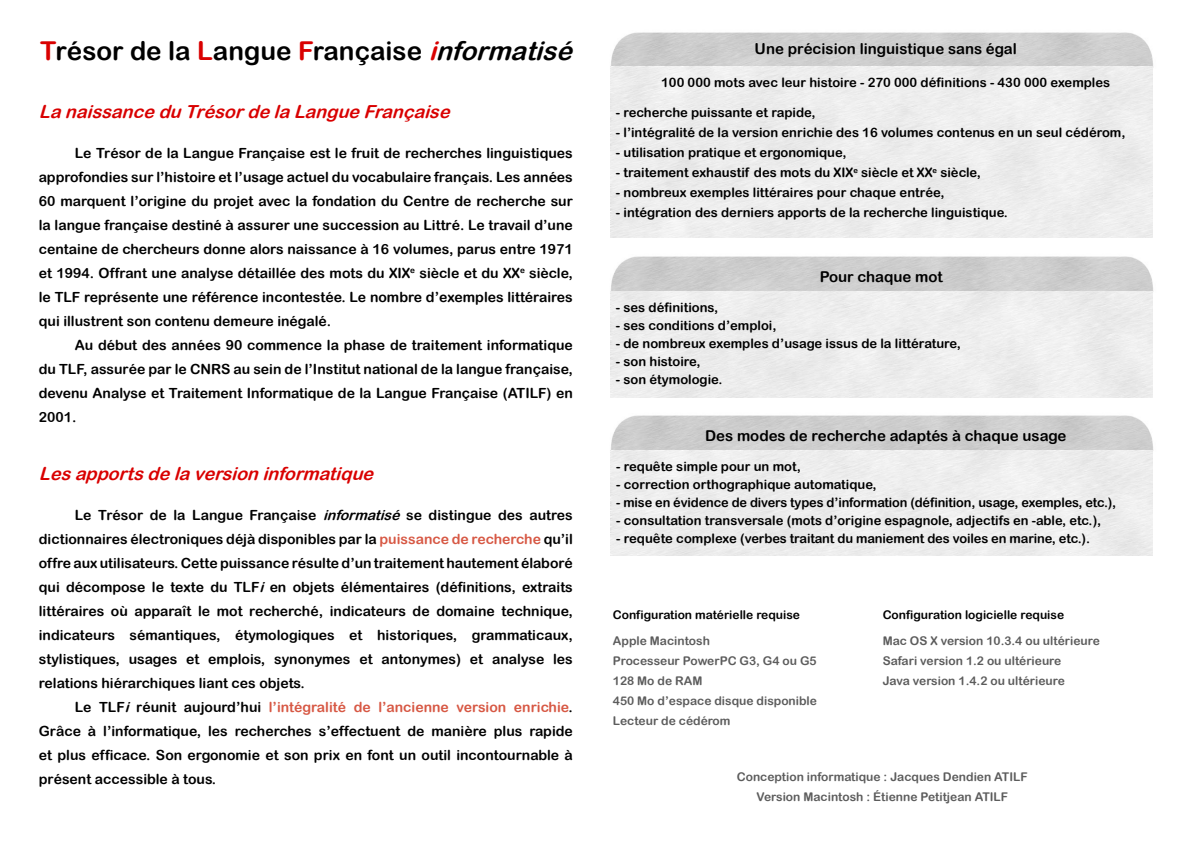
<style>
.page{position:relative;width:1191px;height:842px;background:#fff}
.page>*{position:absolute;margin:0;border:0;box-sizing:border-box;transform-origin:0 0}
.t1{font:26px "Arial Rounded MT Bold";color:#000}
.t2{font:italic 18px "Arial Rounded MT Bold";color:#d90000}
.t3{font:15px "Arial Rounded MT Bold";color:#000}
.t4{font:14px "Arial Rounded MT Bold";color:#000}
.t5{font:14px "Arial Rounded MT Bold";color:#d75844}
.t6{font:13px "Arial Rounded MT Bold";color:#000}
.t7{font:12px/20px "Arial Rounded MT Bold";color:#5c5c5c}
.t8{font:12px/26px "Arial Rounded MT Bold";color:#000}
.s1{color:#d90000}
.s2{font-style:italic;color:#d90000}
.s3{font-style:italic}
.s4{color:#d75844}
.s5{color:#000}
.s6{font-style:italic;color:#000}
.s7{color:#5c5c5c}
</style>
<div class="page">
<p class="t1" style="left:40px;top:35px;width:541px"><span class="s1">T</span>résor de la <span class="s1">L</span>angue <span class="s1">F</span>rançaise <span class="s2">i</span><span class="s3">nformatisé</span></p>
<p class="t2" style="left:39px;top:101px;width:418px">LanaissanceduTrésordelaLangueFrançaise</p>
<p class="t4" style="left:75px;top:145px;width:499px">Le Trésor de la Langue Française est le fruit de recherches linguistiques</p>
<p class="t4" style="left:39px;top:169px;width:535px">approfondies sur l’histoire et l’usage actuel du vocabulaire français. Les années</p>
<p class="t4" style="left:39px;top:193px;width:535px">60 marquent l’origine du projet avec la fondation du Centre de recherche sur</p>
<p class="t4" style="left:39px;top:217px;width:535px">la langue française destiné à assurer une succession au Littré. Le travail d’une</p>
<p class="t4" style="left:39px;top:241px;width:535px">centaine de chercheurs donne alors naissance à 16 volumes, parus entre 1971</p>
<p class="t4" style="left:39px;top:265px;width:535px">et 1994. Offrant une analyse détaillée des mots du XIX<sup>e</sup> siècle et du XX<sup>e</sup> siècle,</p>
<p class="t4" style="left:39px;top:289px;width:535px">le TLF représente une référence incontestée. Le nombre d’exemples littéraires</p>
<p class="t4" style="left:39px;top:313px;width:294px">qui illustrent son contenu demeure inégalé.</p>
<p class="t4" style="left:75px;top:337px;width:499px">Au début des années 90 commence la phase de traitement informatique</p>
<p class="t4" style="left:39px;top:361px;width:535px">du TLF, assurée par le CNRS au sein de l’Institut national de la langue française,</p>
<p class="t4" style="left:39px;top:385px;width:535px">devenu Analyse et Traitement Informatique de la Langue Française (ATILF) en</p>
<p class="t4" style="left:39px;top:409px;width:39px">2001.</p>
<p class="t2" style="left:39px;top:463px;width:341px">Lesapportsdelaversioninformatique</p>
<p class="t4" style="left:75px;top:507px;width:499px">Le Trésor de la Langue Française <span class="s3">informatisé</span> se distingue des autres</p>
<p class="t4" style="left:39px;top:531px;width:535px">dictionnaires électroniques déjà disponibles par la <span class="s4">puissance de recherche</span> qu’il</p>
<p class="t4" style="left:39px;top:555px;width:535px">offre aux utilisateurs. Cette puissance résulte d’un traitement hautement élaboré</p>
<p class="t4" style="left:39px;top:579px;width:535px">qui décompose le texte du TLF<span class="s3">i</span> en objets élémentaires (définitions, extraits</p>
<p class="t4" style="left:39px;top:603px;width:535px">littéraires où apparaît le mot recherché, indicateurs de domaine technique,</p>
<p class="t4" style="left:39px;top:627px;width:535px">indicateurs sémantiques, étymologiques et historiques, grammaticaux,</p>
<p class="t4" style="left:39px;top:651px;width:535px">stylistiques, usages et emplois, synonymes et antonymes) et analyse les</p>
<p class="t4" style="left:39px;top:675px;width:267px">relations hiérarchiques liant ces objets.</p>
<p class="t5" style="left:75px;top:699px;width:499px"><span class="s5">Le TLF</span><span class="s6">i</span> <span class="s5">réunit aujourd’hui</span> l’intégralité de l’ancienne version enrichie<span class="s5">.</span></p>
<p class="t4" style="left:39px;top:723px;width:535px">Grâce à l’informatique, les recherches s’effectuent de manière plus rapide</p>
<p class="t4" style="left:39px;top:747px;width:535px">et plus efficace. Son ergonomie et son prix en font un outil incontournable à</p>
<p class="t4" style="left:39px;top:771px;width:179px">présent accessible à tous.</p>
<p class="t3" style="left:754px;top:40px;width:264px">Une précision linguistique sans égal</p>
<p class="t6" style="left:661px;top:75px;width:450px">100 000 mots avec leur histoire - 270 000 définitions - 430 000 exemples</p>
<p class="t6" style="left:616px;top:105px;width:201px">- recherche puissante et rapide,</p>
<p class="t6" style="left:616px;top:125px;width:511px">- l’intégralité de la version enrichie des 16 volumes contenus en un seul cédérom,</p>
<p class="t6" style="left:616px;top:145px;width:232px">- utilisation pratique et ergonomique,</p>
<p class="t6" style="left:616px;top:165px;width:366px">- traitement exhaustif des mots du XIX<sup>e</sup> siècle et XX<sup>e</sup> siècle,</p>
<p class="t6" style="left:616px;top:185px;width:330px">- nombreux exemples littéraires pour chaque entrée,</p>
<p class="t6" style="left:616px;top:205px;width:393px">- intégration des derniers apports de la recherche linguistique.</p>
<p class="t3" style="left:819px;top:268px;width:125px">Pour chaque mot</p>
<p class="t6" style="left:616px;top:300px;width:104px">- ses définitions,</p>
<p class="t6" style="left:616px;top:318px;width:162px">- ses conditions d’emploi,</p>
<p class="t6" style="left:616px;top:336px;width:346px">- de nombreux exemples d’usage issus de la littérature,</p>
<p class="t6" style="left:616px;top:354px;width:86px">- son histoire,</p>
<p class="t6" style="left:616px;top:372px;width:108px">- son étymologie.</p>
<p class="t3" style="left:705px;top:426px;width:363px">Des modes de recherche adaptés à chaque usage</p>
<p class="t6" style="left:616px;top:458px;width:186px">- requête simple pour un mot,</p>
<p class="t6" style="left:616px;top:476px;width:262px">- correction orthographique automatique,</p>
<p class="t6" style="left:616px;top:494px;width:501px">- mise en évidence de divers types d’information (définition, usage, exemples, etc.),</p>
<p class="t6" style="left:616px;top:512px;width:486px">- consultation transversale (mots d’origine espagnole, adjectifs en -able, etc.),</p>
<p class="t6" style="left:616px;top:530px;width:475px">- requête complexe (verbes traitant du maniement des voiles en marine, etc.).</p>
<p class="t8" style="left:613px;top:601px;width:189px">Configuration matérielle requise<br><span class="s7">Apple Macintosh</span></p>
<p class="t7" style="left:613px;top:650px;width:205px">Processeur PowerPC G3, G4 ou G5<br>128 Mo de RAM<br>450 Mo d’espace disque disponible<br>Lecteur de cédérom</p>
<p class="t7" style="left:882px;top:601px;width:219px;line-height:26px"><span class="s5">Configuration logicielle requise<br></span>Mac OS X version 10.3.4 ou ultérieure</p>
<p class="t7" style="left:882px;top:650px;width:184px">Safari version 1.2 ou ultérieure<br>Java version 1.4.2 ou ultérieure</p>
<p class="t7" style="left:737px;top:766px;width:292px;text-align:center">Conception informatique : Jacques Dendien ATILF<br>Version Macintosh : Étienne Petitjean ATILF</p>
</div>
